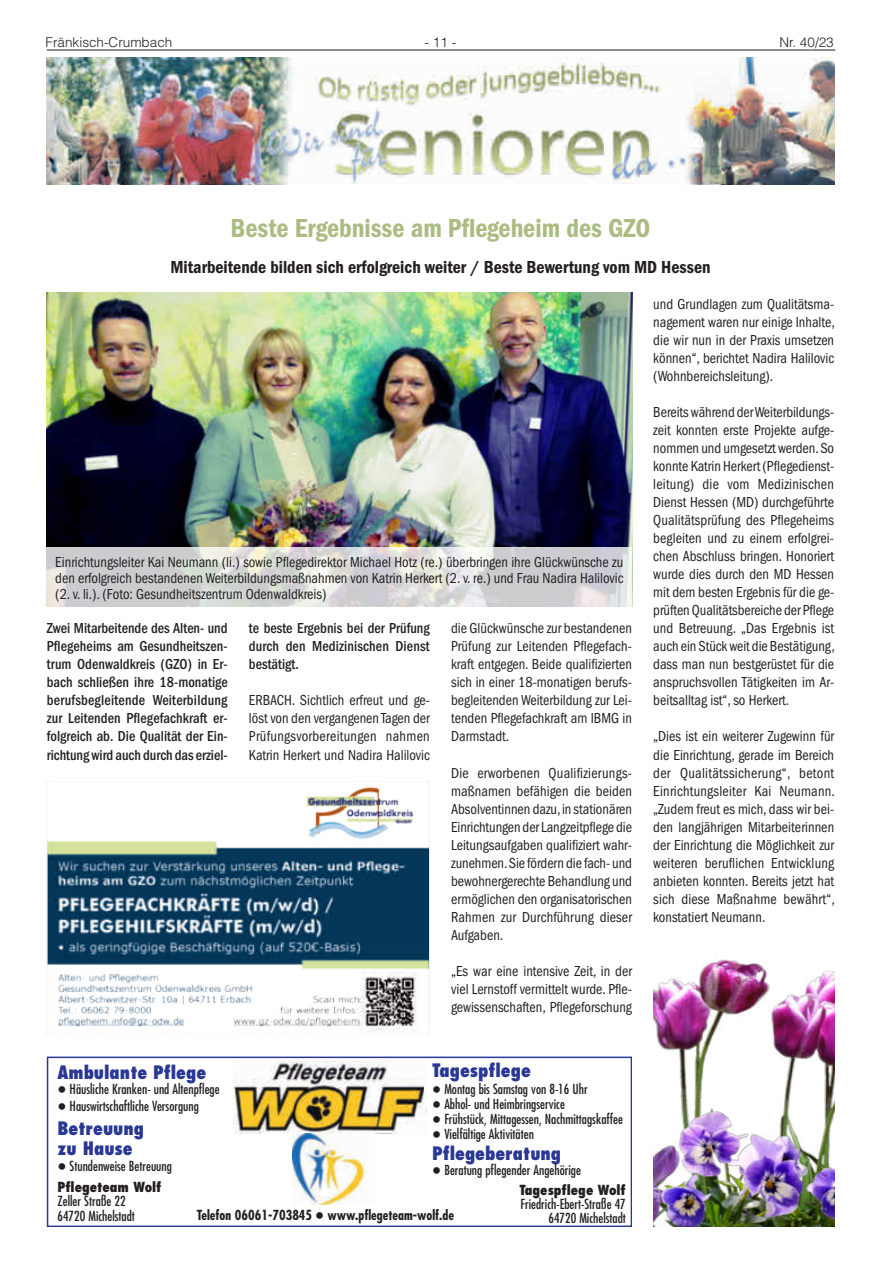
<style>
.page{position:relative;width:881px;height:1263px;background:#fff}
.page>*{position:absolute;margin:0;border:0;box-sizing:border-box;transform-origin:0 0}
.t1{font:600 condensed 27px "Franklin Gothic LT";color:#abbc82}
.t2{font:600 condensed 18px "Franklin Gothic LT";color:#231f20}
.t3{font:800 condensed 18px/19.5px "Futura LT";color:#293795}
.t4{font:condensed 15px/18px "Franklin Gothic LT";color:#231f20;text-align:justify;scale:.95 1}
.t5{font:500 condensed 15px/18px "Franklin Gothic LT";color:#231f20;text-align:justify;scale:.95 1}
.t6{font:condensed 13.5px/15px "Futura LT";color:#231f20}
.t7{font:700 condensed 13.5px "Futura LT";color:#231f20}
.t8{font:300 13.5px "Helvetica LT";color:#231f20}
.t9{font:800 condensed 13.5px "Futura LT";color:#231f20}
</style>
<div class="page">
<hr style="left:47px;top:50px;width:788px;height:1px;background:#231f20">
<img style="left:653px;top:959px;width:180px;height:268px">
<img style="left:47px;top:57px;width:786px;height:128px">
<div style="left:47px;top:1057px;width:584px;height:169px;border:2px solid #293795"></div>
<img style="left:233px;top:1080px;width:193px;height:54px">
<div style="left:262px;top:1133px;width:113px;height:73px;background:#fff"></div>
<img style="left:292px;top:1134px;width:73px;height:70px">
<img style="left:234px;top:1061px;width:189px;height:71px">
<img style="left:50px;top:787px;width:377px;height:245px">
<div style="left:47px;top:779px;width:383px;height:257px;border:2px solid #fff"></div>
<img style="left:47px;top:293px;width:584px;height:254px">
<svg style="left:47px;top:547px;width:584px;height:60px;fill:#cecdd1"></svg>
<p class="t8" style="left:45px;top:34px;width:128px">Fränkisch-Crumbach</p>
<p class="t8" style="left:424px;top:34px;width:33px">- 11 -</p>
<p class="t8" style="left:779px;top:34px;width:56px">Nr. 40/23</p>
<h1 class="t1" style="left:230px;top:213px;width:421px">Beste Ergebnisse am Pflegeheim des GZO</h1>
<p class="t2" style="left:170px;top:257px;width:541px">Mitarbeitende bilden sich erfolgreich weiter / Beste Bewertung vom MD Hessen</p>
<p class="t4" style="left:55px;top:554px;width:599px;line-height:16.2px">Einrichtungsleiter Kai Neumann (li.) sowie Pflegedirektor Michael Hotz (re.) überbringen ihre Glückwünsche zu den erfolgreich bestandenen Weiterbildungsmaßnahmen von Katrin Herkert (2. v. re.) und Frau Nadira Halilovic (2. v. li.). (Foto: Gesundheitszentrum Odenwaldkreis)</p>
<p class="t5" style="left:47px;top:620px;width:192px">Zwei Mitarbeitende des Alten- und Pflegeheims am Gesundheitszen&shy;trum Odenwaldkreis (GZO) in Er&shy;bach schließen ihre 18-monatige berufsbegleitende Weiterbildung zur Leitenden Pflegefachkraft er&shy;folgreich ab. Die Qualität der Ein&shy;richtung wird auch durch das erziel-</p>
<p class="t5" style="left:249px;top:620px;width:192px">te beste Ergebnis bei der Prüfung durch den Medizinischen Dienst bestätigt.</p>
<p class="t4" style="left:249px;top:692px;width:192px">ERBACH. Sichtlich erfreut und ge&shy;löst von den vergangenen Tagen der Prüfungsvorbereitungen nahmen Katrin Herkert und Nadira Halilovic</p>
<p class="t4" style="left:451px;top:620px;width:192px">die Glückwünsche zur bestandenen Prüfung zur Leitenden Pflegefach&shy;kraft entgegen. Beide qualifizierten sich in einer 18-monatigen berufs&shy;begleitenden Weiterbildung zur Lei&shy;tenden Pflegefachkraft am IBMG in Darmstadt.</p>
<p class="t4" style="left:451px;top:764px;width:192px">Die erworbenen Qualifizierungs&shy;maßnamen befähigen die beiden Absolventinnen dazu, in stationären Einrichtungen der Langzeitpflege die Leitungsaufgaben qualifiziert wahr&shy;zunehmen. Sie fördern die fach- und bewohnergerechte Behandlung und ermöglichen den organisatorischen Rahmen zur Durchführung dieser Aufgaben.</p>
<p class="t4" style="left:451px;top:962px;width:192px">„Es war eine intensive Zeit, in der viel Lernstoff vermittelt wurde. Pfle&shy;gewissenschaften, Pflegeforschung</p>
<p class="t3" style="left:432px;top:1061px;width:100px">Tagespflege</p>
<p class="t6" style="left:444px;top:1081px;width:180px">Montag bis Samstag von 8-16 Uhr<br>Abhol- und Heimbringservice<br>Frühstück, Mittagessen, Nachmittagskaffee Vielfältige Aktivitäten</p>
<p class="t3" style="left:432px;top:1144px;width:130px">Pflegeberatung</p>
<p class="t6" style="left:444px;top:1162px;width:138px">Beratung pflegender Angehörige</p>
<p class="t9" style="left:519px;top:1181px;width:108px">Tagespflege Wolf</p>
<p class="t6" style="left:520px;top:1197px;width:107px;line-height:14.2px;text-align:right">Friedrich-Ebert-Straße 47<br>64720 Michelstadt</p>
<p class="t3" style="left:57px;top:1062px;width:150px">Ambulante Pflege</p>
<p class="t6" style="left:70px;top:1080px;width:151px;line-height:17.1px">Häusliche Kranken- und Altenpflege<br>Hauswirtschaftliche Versorgung</p>
<p class="t3" style="left:57px;top:1119px;width:88px">Betreuung zu Hause</p>
<p class="t6" style="left:70px;top:1159px;width:104px">Stundenweise Betreuung</p>
<p class="t9" style="left:57px;top:1179px;width:105px">Pflegeteam Wolf</p>
<p class="t6" style="left:57px;top:1194px;width:79px;line-height:14.2px">Zeller Straße 22<br>64720 Michelstadt</p>
<p class="t7" style="left:197px;top:1207px;width:259px">Telefon 06061-703845 www.pflegeteam-wolf.de</p>
<p class="t4" style="left:653px;top:296px;width:192px">und Grundlagen zum Qualitätsma&shy;nagement waren nur einige Inhalte, die wir nun in der Praxis umsetzen können“, berichtet Nadira Halilovic (Wohnbereichsleitung).</p>
<p class="t4" style="left:653px;top:404px;width:192px">Bereits während der Weiterbildungs&shy;zeit konnten erste Projekte aufge&shy;nommen und umgesetzt werden. So konnte Katrin Herkert (Pflegedienst&shy;leitung) die vom Medizinischen Dienst Hessen (MD) durchgeführte Qualitätsprüfung des Pflegeheims begleiten und zu einem erfolgrei&shy;chen Abschluss bringen. Honoriert wurde dies durch den MD Hessen mit dem besten Ergebnis für die ge&shy;prüften Qualitätsbereiche der Pflege und Betreuung. „Das Ergebnis ist auch ein Stück weit die Bestätigung, dass man nun bestgerüstet für die anspruchsvollen Tätigkeiten im Ar&shy;beitsalltag ist“, so Herkert.</p>
<p class="t4" style="left:653px;top:728px;width:193px">„Dies ist ein weiterer Zugewinn für die Einrichtung, gerade im Bereich der Qualitätssicherung“, betont Einrichtungsleiter Kai Neumann. „Zudem freut es mich, dass wir bei&shy;den langjährigen Mitarbeiterinnen der Einrichtung die Möglichkeit zur weiteren beruflichen Entwicklung anbieten konnten. Bereits jetzt hat sich diese Maßnahme bewährt“, konstatiert Neumann.</p>
</div>
